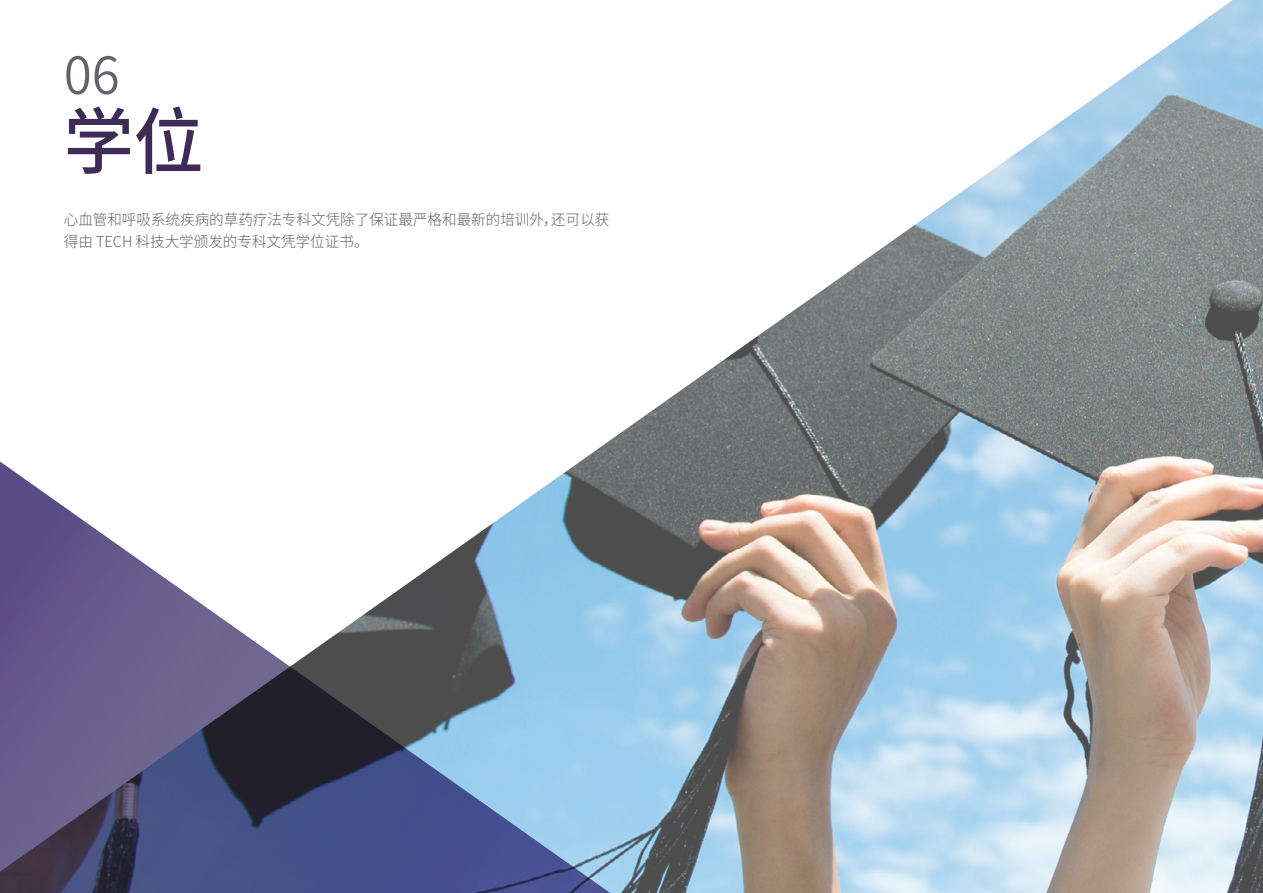
<style>
.page{position:relative;width:1263px;height:893px;background:#fff}
.page>*{position:absolute;margin:0;border:0;box-sizing:border-box;transform-origin:0 0}
.t1{font:500 72px "Source Han Sans CN";color:#3e2b56}
.t2{font:52.5px "Source Han Sans CN";color:#61646a}
.t3{font:300 15px/22.5px "Source Han Sans CN";color:#61646a}
</style>
<div class="page">
<img style="left:602px;top:0;width:661px;height:893px">
<svg style="left:0;top:446px;width:640px;height:447px"></svg>
<h2 class="t2" style="left:64px;top:45px;width:57px">06</h2>
<h1 class="t1" style="left:64px;top:101px;width:141px">学位</h1>
<p class="t3" style="left:64px;top:208px;width:547px">心血管和呼吸系统疾病的草药疗法专科文凭除了保证最严格和最新的培训外，还可以获得由 TECH 科技大学颁发的专科文凭学位证书。</p>
</div>
